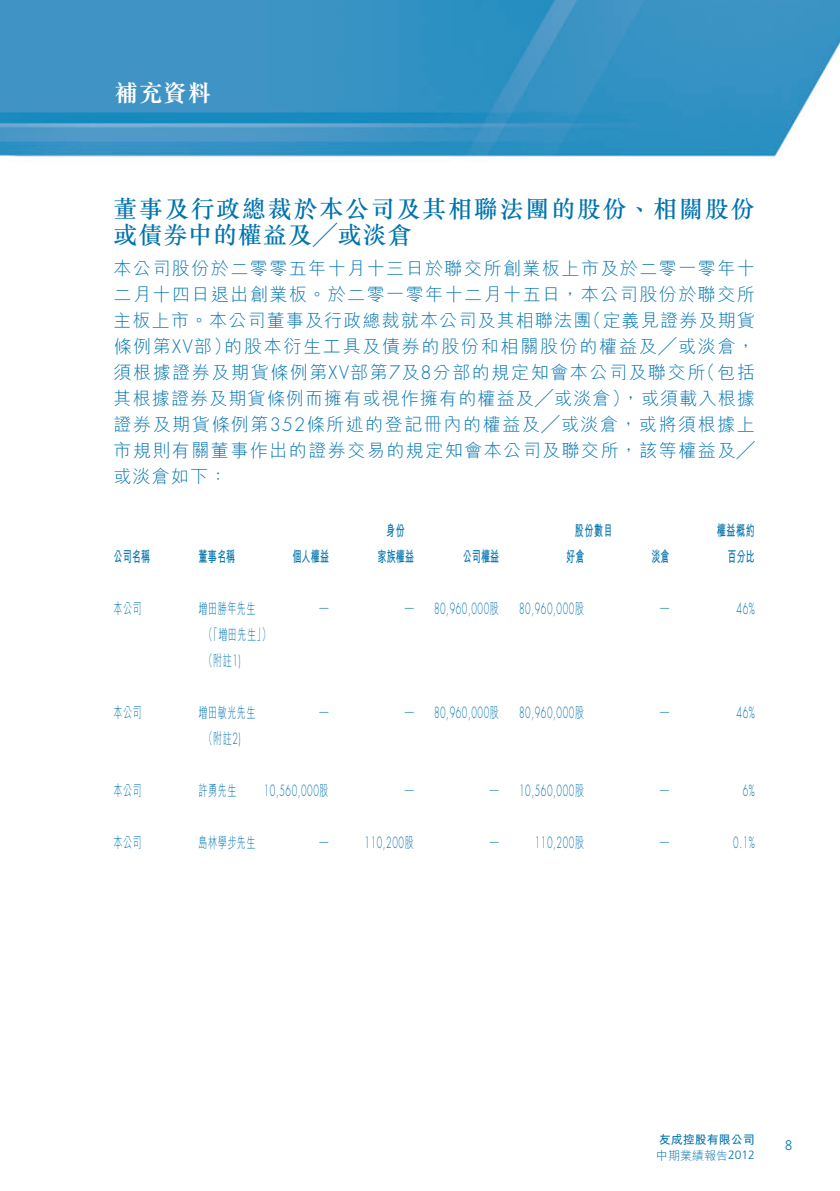
<style>
.page{position:relative;width:840px;height:1191px;background:#fff}
.page>*{position:absolute;margin:0;border:0;box-sizing:border-box;transform-origin:0 0}
.t1{font:500 24px/26px "M Sung HK";letter-spacing:.07em;color:#0073ae}
.t2{font:700 24px "M Sung HK";color:#fff}
.t3{font:300 18px/26px "M Hei HK";letter-spacing:.08em;color:#0073ae;text-align:justify}
.t4{font:300 15px "Futura Std";letter-spacing:.06em;color:#0073ae;scale:.6 1}
.t5{font:300 15px/26px "M Hei HK";letter-spacing:.06em;color:#0073ae;scale:.6 1}
.t6{font:700 15px "M Hei HK";letter-spacing:.02em;color:#0073ae;scale:.6 1}
.t7{font:700 12px/16px "M Hei HK";color:#0073ae}
.s1{font-family:"Futura Std"}
.s2{font-family:"DFHS Mincho Std W3";font-weight:400}
.s3{font-family:"M Hei HK"}
.s4{font-weight:300}
.s5{font-family:"Frutiger LT Std";font-weight:300}
</style>
<div class="page">
<img style="left:0;top:0;width:839px;height:157px">
<p class="t2" style="left:114px;top:77px;width:99px">補充資料</p>
<p class="t1" style="left:113px;top:195px;width:642px">董事及行政總裁於本公司及其相聯法團的股份、相關股份或債券中的權益及╱或淡倉</p>
<p class="t3" style="left:113px;top:255px;width:642px">本公司股份於二零零五年十月十三日於聯交所創業板上市及於二零一零年十二月十四日退出創業板。於二零一零年十二月十五日，本公司股份於聯交所主板上市。本公司董事及行政總裁就本公司及其相聯法團（定義見證券及期貨條例第<span class="s1">XV</span>部）的股本衍生工具及債券的股份和相關股份的權益及╱或淡倉，須根據證券及期貨條例第<span class="s1">XV</span>部第<span class="s1">7</span>及<span class="s1">8</span>分部的規定知會本公司及聯交所（包括其根據證券及期貨條例而擁有或視作擁有的權益及╱或淡倉），或須載入根據證券及期貨條例第<span class="s1">352</span>條所述的登記冊內的權益及╱或淡倉，或將須根據上市規則有關董事作出的證券交易的規定知會本公司及聯交所，該等權益及╱或淡倉如下：</p>
<p class="t6" style="left:386px;top:519px;width:33px">身份</p>
<p class="t6" style="left:574px;top:519px;width:65px">股份數目</p>
<p class="t6" style="left:716px;top:519px;width:65px">權益概約</p>
<p class="t6" style="left:113px;top:545px;width:62px">公司名稱</p>
<p class="t6" style="left:198px;top:545px;width:62px">董事名稱</p>
<p class="t6" style="left:292px;top:545px;width:62px">個人權益</p>
<p class="t6" style="left:377px;top:545px;width:62px">家族權益</p>
<p class="t6" style="left:462px;top:545px;width:62px">公司權益</p>
<p class="t6" style="left:566px;top:545px;width:32px">好倉</p>
<p class="t6" style="left:651px;top:545px;width:32px">淡倉</p>
<p class="t6" style="left:727px;top:545px;width:47px">百分比</p>
<p class="t5" style="left:113px;top:594px;width:48px">本公司</p>
<p class="t5" style="left:198px;top:594px;width:96px"><span class="s2">増</span>田勝年先生</p>
<p class="t4" style="left:404px;top:599px;width:158px"><span class="s3">—</span> 80,960,000<span class="s3">股</span></p>
<p class="t4" style="left:519px;top:599px;width:109px">80,960,000<span class="s3">股</span></p>
<p class="t4" style="left:736px;top:599px;width:32px">46%</p>
<p class="t5" style="left:203px;top:620px;width:113px">（「<span class="s2">増</span>田先生」）（附註<span class="s1">1)</span></p>
<p class="t5" style="left:113px;top:698px;width:48px">本公司</p>
<p class="t5" style="left:198px;top:698px;width:96px"><span class="s2">増</span>田敏光先生</p>
<p class="t4" style="left:404px;top:703px;width:158px"><span class="s3">—</span> 80,960,000<span class="s3">股</span></p>
<p class="t4" style="left:519px;top:703px;width:109px">80,960,000<span class="s3">股</span></p>
<p class="t4" style="left:736px;top:703px;width:32px">46%</p>
<p class="t5" style="left:203px;top:724px;width:63px">（附註<span class="s1">2)</span></p>
<p class="t5" style="left:113px;top:776px;width:48px">本公司</p>
<p class="t5" style="left:198px;top:776px;width:64px">許勇先生</p>
<p class="t4" style="left:263px;top:781px;width:109px">10,560,000<span class="s3">股</span></p>
<p class="t4" style="left:489px;top:781px;width:158px"><span class="s3">—</span> 10,560,000<span class="s3">股</span></p>
<p class="t4" style="left:742px;top:781px;width:22px">6%</p>
<p class="t5" style="left:113px;top:828px;width:48px">本公司</p>
<p class="t5" style="left:198px;top:828px;width:96px">島林學步先生</p>
<p class="t4" style="left:319px;top:833px;width:158px"><span class="s3">—</span> 110,200<span class="s3">股</span></p>
<p class="t4" style="left:489px;top:833px;width:158px"><span class="s3">—</span> 110,200<span class="s3">股</span></p>
<p class="t4" style="left:732px;top:833px;width:37px">0.1%</p>
<p class="t7" style="left:655px;top:1130px;width:100px">友成控股有限公司<span class="s4">中期業績報告</span><span class="s5">2012</span></p>
</div>
